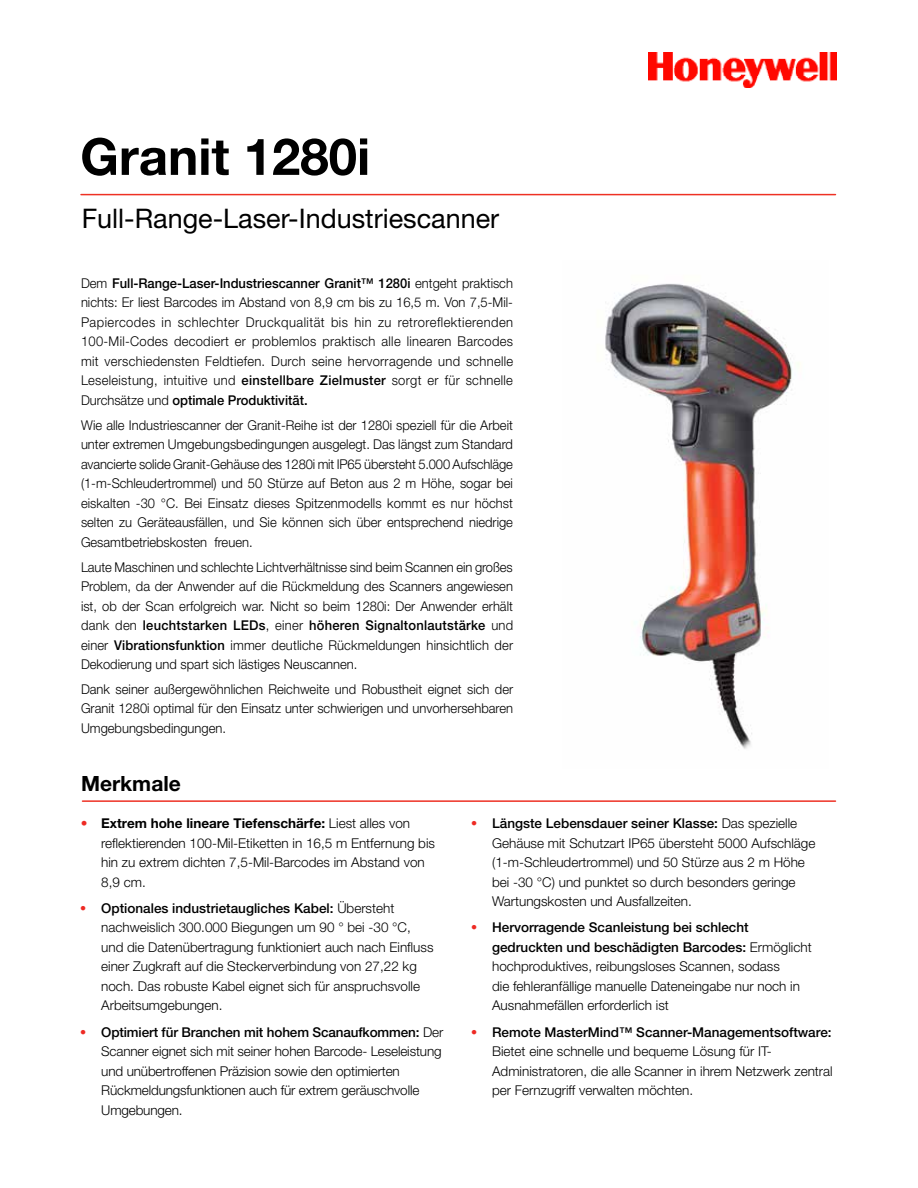
<style>
.page{position:relative;width:918px;height:1188px;background:#fff}
.page>*{position:absolute;margin:0;border:0;box-sizing:border-box;transform-origin:0 0}
.t1{font:700 51px "Helvetica Neue";color:#000}
.t2{font:27px "Helvetica Neue";color:#000}
.t3{font:700 21px "Helvetica Neue";color:#000}
.t4{font:300 13.5px/19.5px "Helvetica Neue";color:#000;text-align:justify;scale:.96 1}
.t5{font:300 13.5px/19.5px "Helvetica Neue";color:#000}
.s1{font-weight:500}
.s2{font-weight:700;color:#ee2a24}
.s3{font-weight:700}
.s4{font-family:"Helvetica";font-weight:700;color:#ee2a24}
</style>
<div class="page">
<img style="left:648px;top:52px;width:189px;height:36px">
<hr style="left:81px;top:194px;width:755px;height:1px;background:#ee3124">
<hr style="left:82px;top:800px;width:754px;height:2px;background:#ee3124">
<img style="left:605px;top:283px;width:195px;height:466px">
<h1 class="t1" style="left:80px;top:125px;width:291px">Granit 1280i</h1>
<h2 class="t2" style="left:82px;top:203px;width:419px">Full-Range-Laser-Industriescanner</h2>
<p class="t4" style="left:81px;top:273px;width:452px">Dem <span class="s1">Full-Range-Laser-Industriescanner Granit™ 1280i</span> entgeht praktisch nichts: Er liest Barcodes im Abstand von 8,9 cm bis zu 16,5 m. Von 7,5-Mil-Papiercodes in schlechter Druckqualität bis hin zu retroreflektierenden 100-Mil-Codes decodiert er problemlos praktisch alle linearen Barcodes mit verschiedensten Feldtiefen. Durch seine hervorragende und schnelle Leseleistung, intuitive und <span class="s1">einstellbare Zielmuster</span> sorgt er für schnelle Durchsätze und <span class="s1">optimale Produktivität.</span></p>
<p class="t4" style="left:81px;top:415px;width:452px">Wie alle Industriescanner der Granit-Reihe ist der 1280i speziell für die Arbeit unter extremen Umgebungsbedingungen ausgelegt. Das längst zum Standard avancierte solide Granit-Gehäuse des 1280i mit IP65 übersteht 5.000 Aufschläge (1-m-Schleudertrommel) und 50 Stürze auf Beton aus 2 m Höhe, sogar bei eiskalten -30 °C. Bei Einsatz dieses Spitzenmodells kommt es nur höchst selten zu Geräteausfällen, und Sie können sich über entsprechend niedrige Gesamtbetriebskosten freuen.</p>
<p class="t4" style="left:81px;top:557px;width:452px">Laute Maschinen und schlechte Lichtverhältnisse sind beim Scannen ein großes Problem, da der Anwender auf die Rückmeldung des Scanners angewiesen ist, ob der Scan erfolgreich war. Nicht so beim 1280i: Der Anwender erhält dank den <span class="s1">leuchtstarken LEDs</span>, einer <span class="s1">höheren Signaltonlautstärke</span> und einer <span class="s1">Vibrationsfunktion</span> immer deutliche Rückmeldungen hinsichtlich der Dekodierung und spart sich lästiges Neuscannen.</p>
<p class="t4" style="left:81px;top:679px;width:452px">Dank seiner außergewöhnlichen Reichweite und Robustheit eignet sich der Granit 1280i optimal für den Einsatz unter schwierigen und unvorhersehbaren Umgebungsbedingungen.</p>
<h3 class="t3" style="left:81px;top:771px;width:101px">Merkmale</h3>
<p class="t5" style="left:101px;top:813px;width:335px;text-indent:-20px"><span class="s2">•</span> <span class="s3">Extrem hohe lineare Tiefenschärfe:</span> Liest alles von reflektierenden 100-Mil-Etiketten in 16,5 m Entfernung bis hin zu extrem dichten 7,5-Mil-Barcodes im Abstand von 8,9 cm.</p>
<p class="t5" style="left:101px;top:898px;width:334px;text-indent:-20px"><span class="s4">•</span> <span class="s1">Optionales industrietaugliches Kabel:</span> Übersteht nachweislich 300.000 Biegungen um 90 ° bei -30 °C, und die Datenübertragung funktioniert auch nach Einfluss einer Zugkraft auf die Steckerverbindung von 27,22 kg noch. Das robuste Kabel eignet sich für anspruchsvolle Arbeitsumgebungen.</p>
<p class="t5" style="left:101px;top:1022px;width:344px;text-indent:-20px"><span class="s4">•</span> <span class="s1">Optimiert für Branchen mit hohem Scanaufkommen:</span> Der Scanner eignet sich mit seiner hohen Barcode- Leseleistung und unübertroffenen Präzision sowie den optimierten Rückmeldungsfunktionen auch für extrem geräuschvolle Umgebungen.</p>
<p class="t5" style="left:492px;top:813px;width:325px;text-indent:-20px"><span class="s4">•</span> <span class="s1">Längste Lebensdauer seiner Klasse:</span> Das spezielle Gehäuse mit Schutzart IP65 übersteht 5000 Aufschläge (1-m-Schleudertrommel) und 50 Stürze aus 2 m Höhe bei -30 °C) und punktet so durch besonders geringe Wartungskosten und Ausfallzeiten.</p>
<p class="t5" style="left:492px;top:918px;width:321px;text-indent:-20px"><span class="s4">•</span> <span class="s1">Hervorragende Scanleistung bei schlecht gedruckten und beschädigten Barcodes:</span> Ermöglicht hochproduktives, reibungsloses Scannen, sodass<br>die fehleranfällige manuelle Dateneingabe nur noch in Ausnahmefällen erforderlich ist</p>
<p class="t5" style="left:492px;top:1022px;width:342px;text-indent:-20px"><span class="s4">•</span> <span class="s1">Remote MasterMind™ Scanner-Managementsoftware:<br></span>Bietet eine schnelle und bequeme Lösung für IT-Administratoren, die alle Scanner in ihrem Netzwerk zentral per Fernzugriff verwalten möchten.</p>
</div>
